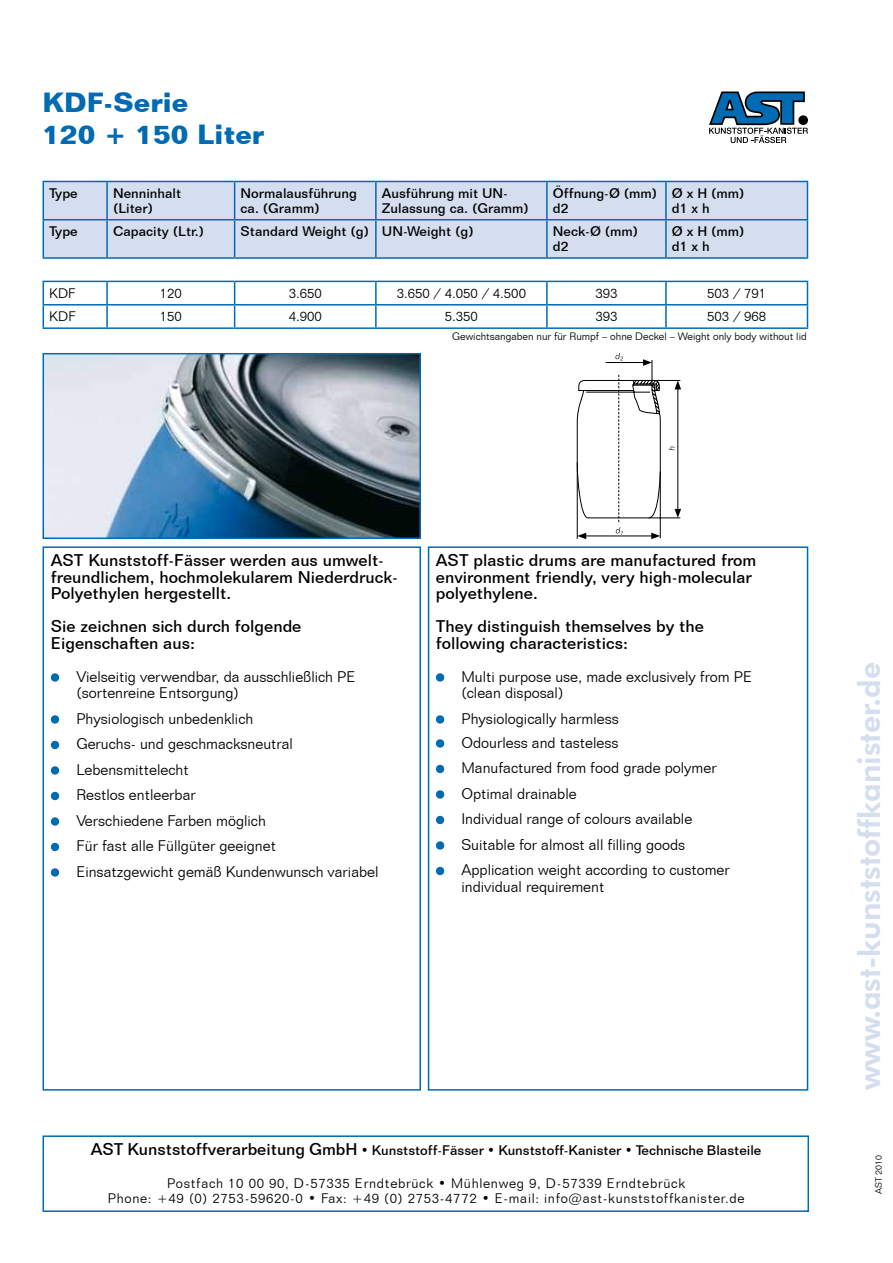
<style>
.page{position:relative;width:893px;height:1263px;background:#fff}
.page>*{position:absolute;margin:0;border:0;box-sizing:border-box;transform-origin:0 0}
.t1{font:800 30px "Futura BT";color:#d4deef}
.t2{font:700 27px/32.4px "Folio BT";color:#006ab3}
.t3{font:500 16.5px/16.5px "Folio BT";color:#000}
.t4{font:300 15px/25.5px "Folio BT";color:#000}
.t5{font:500 13.5px/15px "Folio BT";color:#000}
.t6{font:300 13.5px/15px "Folio BT";letter-spacing:.05em;color:#000;text-align:center}
.t7{font:300 13.5px "Folio BT";color:#000}
.t8{font:300 10.5px "Folio BT";color:#000}
.t9{font:300 9px "Folio BT";color:#000}
.s1{font-size:16.5px}
</style>
<div class="page">
<div style="left:428px;top:546px;width:380px;height:544px;border:2px solid #006ab3"></div>
<div style="left:43px;top:1135px;width:766px;height:77px;border:2px solid #006ab3"></div>
<svg style="left:436px;top:673px;width:8px;height:9px"></svg>
<svg style="left:436px;top:715px;width:8px;height:9px"></svg>
<svg style="left:436px;top:739px;width:8px;height:9px"></svg>
<svg style="left:436px;top:765px;width:8px;height:8px"></svg>
<svg style="left:436px;top:790px;width:8px;height:9px"></svg>
<svg style="left:436px;top:816px;width:8px;height:8px"></svg>
<svg style="left:436px;top:841px;width:8px;height:9px"></svg>
<svg style="left:436px;top:867px;width:8px;height:8px"></svg>
<div style="left:43px;top:546px;width:378px;height:544px;border:2px solid #006ab3"></div>
<svg style="left:709px;top:91px;width:99px;height:52px"></svg>
<svg style="left:51px;top:673px;width:8px;height:9px"></svg>
<svg style="left:51px;top:715px;width:8px;height:9px"></svg>
<svg style="left:51px;top:741px;width:8px;height:8px"></svg>
<svg style="left:51px;top:766px;width:8px;height:9px"></svg>
<svg style="left:51px;top:792px;width:8px;height:8px"></svg>
<svg style="left:51px;top:817px;width:8px;height:9px"></svg>
<svg style="left:51px;top:843px;width:8px;height:8px"></svg>
<svg style="left:51px;top:868px;width:8px;height:9px"></svg>
<div style="left:44px;top:182px;width:763px;height:75px;background:#d4deef"></div>
<hr style="left:43px;top:181px;width:64px;height:1px;background:#006ab3">
<hr style="left:43px;top:182px;width:1px;height:37px;background:#006ab3">
<hr style="left:107px;top:181px;width:128px;height:1px;background:#006ab3">
<hr style="left:106px;top:182px;width:2px;height:37px;background:#006ab3">
<hr style="left:235px;top:181px;width:141px;height:1px;background:#006ab3">
<hr style="left:234px;top:182px;width:1px;height:37px;background:#006ab3">
<hr style="left:376px;top:181px;width:171px;height:1px;background:#006ab3">
<hr style="left:375px;top:182px;width:2px;height:37px;background:#006ab3">
<hr style="left:547px;top:181px;width:119px;height:1px;background:#006ab3">
<hr style="left:546px;top:182px;width:2px;height:37px;background:#006ab3">
<hr style="left:666px;top:181px;width:142px;height:1px;background:#006ab3">
<hr style="left:665px;top:182px;width:2px;height:37px;background:#006ab3">
<hr style="left:807px;top:182px;width:1px;height:37px;background:#006ab3">
<hr style="left:43px;top:327px;width:64px;height:2px;background:#006ab3">
<hr style="left:107px;top:327px;width:128px;height:2px;background:#006ab3">
<hr style="left:235px;top:327px;width:141px;height:2px;background:#006ab3">
<hr style="left:376px;top:327px;width:171px;height:2px;background:#006ab3">
<hr style="left:547px;top:327px;width:119px;height:2px;background:#006ab3">
<hr style="left:666px;top:327px;width:142px;height:2px;background:#006ab3">
<svg style="left:43px;top:281px;width:765px;height:47px"></svg>
<hr style="left:43px;top:219px;width:64px;height:1px;background:#006ab3">
<hr style="left:43px;top:220px;width:1px;height:37px;background:#006ab3">
<hr style="left:107px;top:219px;width:128px;height:1px;background:#006ab3">
<hr style="left:106px;top:220px;width:2px;height:37px;background:#006ab3">
<hr style="left:235px;top:219px;width:141px;height:1px;background:#006ab3">
<hr style="left:234px;top:220px;width:1px;height:37px;background:#006ab3">
<hr style="left:376px;top:219px;width:171px;height:1px;background:#006ab3">
<hr style="left:375px;top:220px;width:2px;height:37px;background:#006ab3">
<hr style="left:547px;top:219px;width:119px;height:1px;background:#006ab3">
<hr style="left:546px;top:220px;width:2px;height:37px;background:#006ab3">
<hr style="left:666px;top:219px;width:142px;height:1px;background:#006ab3">
<hr style="left:665px;top:220px;width:2px;height:37px;background:#006ab3">
<hr style="left:807px;top:220px;width:1px;height:37px;background:#006ab3">
<hr style="left:43px;top:257px;width:64px;height:2px;background:#006ab3">
<hr style="left:107px;top:257px;width:128px;height:2px;background:#006ab3">
<hr style="left:235px;top:257px;width:141px;height:2px;background:#006ab3">
<hr style="left:376px;top:257px;width:171px;height:2px;background:#006ab3">
<hr style="left:547px;top:257px;width:119px;height:2px;background:#006ab3">
<hr style="left:666px;top:257px;width:142px;height:2px;background:#006ab3">
<img style="left:46px;top:356px;width:372px;height:180px">
<div style="left:43px;top:353px;width:378px;height:186px;border:2px solid #006ab3"></div>
<svg style="left:576px;top:353px;width:105px;height:186px"></svg>
<h2 class="t2" style="left:43px;top:86px;width:223px">KDF-Serie<br>120 + 150 Liter</h2>
<p class="t5" style="left:49px;top:185px;width:30px">Type</p>
<p class="t5" style="left:113px;top:185px;width:70px">Nenninhalt (Liter)</p>
<p class="t5" style="left:241px;top:185px;width:118px">Normalausführung ca. (Gramm)</p>
<p class="t5" style="left:382px;top:185px;width:149px">Ausführung mit UN-<br>Zulassung ca. (Gramm)</p>
<p class="t5" style="left:553px;top:185px;width:106px">Öffnung-Ø (mm) d2</p>
<p class="t5" style="left:672px;top:185px;width:74px">Ø x H (mm) d1 x h</p>
<p class="t5" style="left:49px;top:224px;width:30px">Type</p>
<p class="t5" style="left:113px;top:224px;width:93px">Capacity (Ltr.)</p>
<p class="t5" style="left:241px;top:224px;width:235px">Standard Weight (g) UN-Weight (g)</p>
<p class="t5" style="left:553px;top:224px;width:87px">Neck-Ø (mm) d2</p>
<p class="t5" style="left:672px;top:224px;width:74px">Ø x H (mm) d1 x h</p>
<p class="t6" style="left:49px;top:285px;width:28px">KDF</p>
<p class="t6" style="left:160px;top:285px;width:24px">120</p>
<p class="t6" style="left:289px;top:285px;width:35px">3.650</p>
<p class="t7" style="left:397px;top:285px;width:131px">3.650 / 4.050 / 4.500</p>
<p class="t6" style="left:595px;top:285px;width:24px">393</p>
<p class="t6" style="left:707px;top:285px;width:61px">503 / 791</p>
<p class="t6" style="left:49px;top:309px;width:28px">KDF</p>
<p class="t6" style="left:160px;top:309px;width:24px">150</p>
<p class="t6" style="left:289px;top:309px;width:35px">4.900</p>
<p class="t6" style="left:445px;top:309px;width:35px">5.350</p>
<p class="t6" style="left:595px;top:309px;width:24px">393</p>
<p class="t6" style="left:707px;top:309px;width:61px">503 / 968</p>
<p class="t8" style="left:452px;top:330px;width:356px">Gewichtsangaben nur für Rumpf – ohne Deckel – Weight only body without lid</p>
<p class="t3" style="left:51px;top:552px;width:349px">AST Kunststoff-Fässer werden aus umwelt&shy;freundlichem, hochmolekularem Niederdruck-<br>Polyethylen hergestellt.</p>
<p class="t3" style="left:51px;top:618px;width:252px">Sie zeichnen sich durch folgende<br>Eigenschaften aus:</p>
<p class="t4" style="left:76px;top:668px;width:281px;line-height:16.5px">Vielseitig verwendbar, da ausschließlich PE (sortenreine Entsorgung)</p>
<p class="t4" style="left:76px;top:705px;width:304px">Physiologisch unbedenklich<br>Geruchs- und geschmacksneutral<br>Lebensmittelecht<br>Restlos entleerbar<br>Verschiedene Farben möglich<br>Für fast alle Füllgüter geeignet<br>Einsatzgewicht gemäß Kundenwunsch variabel</p>
<p class="t3" style="left:436px;top:552px;width:322px">AST plastic drums are manufactured from environment friendly, very high-molecular polyethylene.</p>
<p class="t3" style="left:436px;top:618px;width:270px">They distinguish themselves by the following characteristics:</p>
<p class="t4" style="left:461px;top:668px;width:292px;line-height:16.5px">Multi purpose use, made exclusively from PE (clean disposal)</p>
<p class="t4" style="left:461px;top:706px;width:159px;line-height:24px">Physiologically harmless<br>Odourless and tasteless</p>
<p class="t4" style="left:461px;top:755px;width:270px">Manufactured from food grade polymer Optimal drainable<br>Individual range of colours available Suitable for almost all filling goods Application weight according to customer</p>
<p class="t4" style="left:461px;top:873px;width:144px">individual requirement</p>
<p class="t5" style="left:91px;top:1143px;width:672px"><span class="s1">AST Kunststoffverarbeitung GmbH</span> • Kunststoff-Fässer • Kunststoff-Kanister • Technische Blasteile</p>
<p class="t6" style="left:108px;top:1175px;width:638px">Postfach 10 00 90, D-57335 Erndtebrück • Mühlenweg 9, D-57339 Erndtebrück<br>Phone: +49 (0) 2753-59620-0 • Fax: +49 (0) 2753-4772 • E-mail: info@ast-kunststoffkanister.de</p>
<h1 class="t1" style="left:851px;top:1090px;width:430px;rotate:-90deg">www.ast-kunststoffkanister.de</h1>
<p class="t9" style="left:873px;top:1194px;width:40px;rotate:-90deg">AST 2010</p>
</div>
